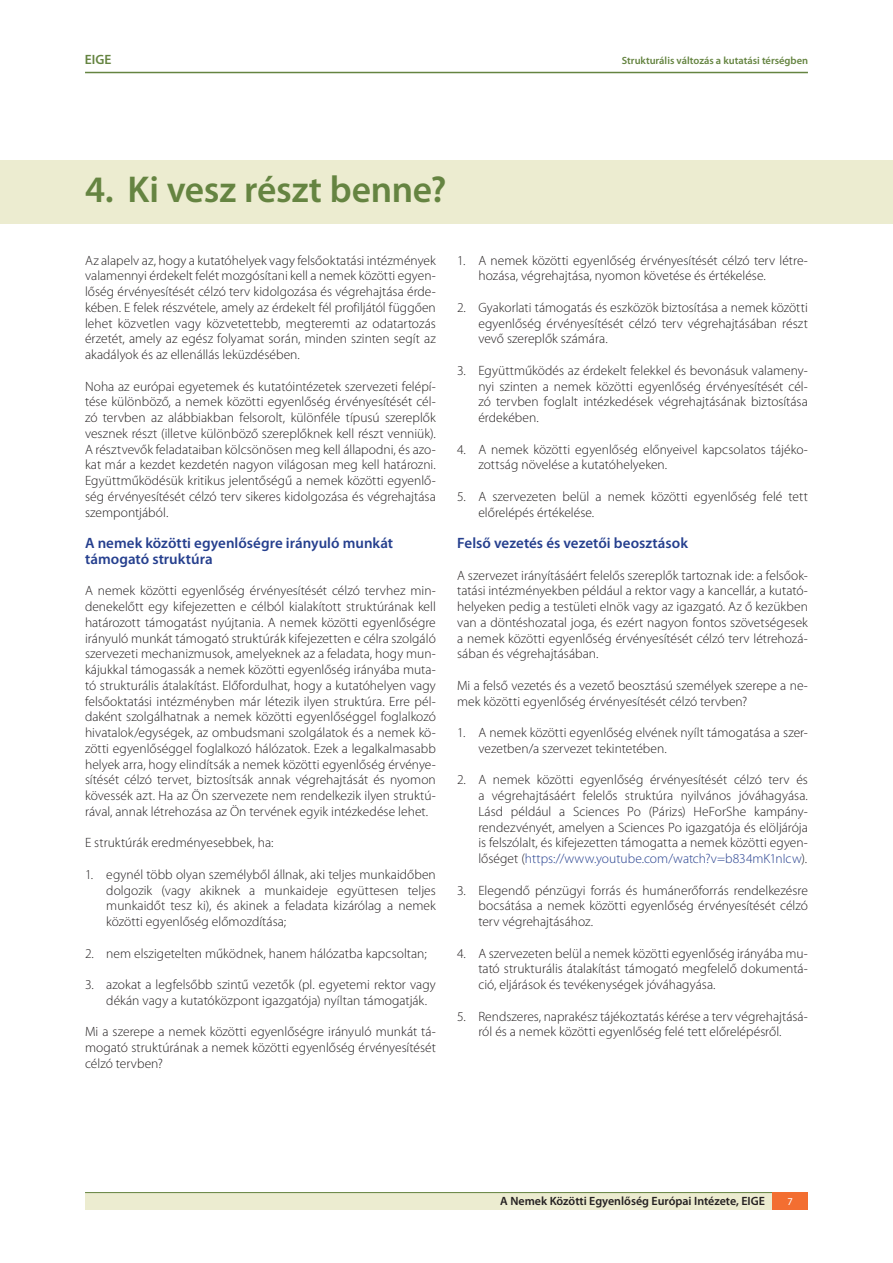
<style>
.page{position:relative;width:893px;height:1263px;background:#fff}
.page>*{position:absolute;margin:0;border:0;box-sizing:border-box;transform-origin:0 0}
.Title_1_Right{font:600 37.5px "Myriad Pro";letter-spacing:-.01em;color:#658441}
.title_4_next{font:600 15px/15.8px "Myriad Pro";color:#253f8e}
.Body_text{font:300 13.5px/15.8px "Myriad Pro";color:#231f20;text-align:justify}
.text_bullet_1{font:300 13.5px/15.8px "Myriad Pro";color:#231f20;text-align:justify}
.t1{font:600 13.5px "Myriad Pro";color:#658441}
.t2{font:600 12px "Myriad Pro";color:#231f20}
.t3{font:600 10.5px "Myriad Pro";color:#658441}
.t4{font:10.5px "Myriad Pro";color:#fff}
.s1{color:#253f8e}
</style>
<div class="page">
<hr style="left:85px;top:72px;width:723px;height:1px;background:#658441">
<div style="left:85px;top:1192px;width:695px;height:18px;background:#ececd0"></div>
<hr style="left:85px;top:1192px;width:688px;height:1px;background:#658441">
<div style="left:772px;top:1192px;width:36px;height:18px;background:#f36e31"></div>
<div style="left:0;top:161px;width:893px;height:63px;background:#ececd0"></div>
<p class="t1" style="left:85px;top:52px;width:28px">EIGE</p>
<p class="t3" style="left:622px;top:54px;width:188px">Strukturális változás a kutatási térségben</p>
<p class="Title_1_Right" style="left:85px;top:168px;width:363px">4. Ki vesz részt benne?</p>
<p class="Body_text" style="left:85px;top:252px;width:352px">Az alapelv az, hogy a kutatóhelyek vagy felsőoktatási intézmények valamennyi érdekelt felét mozgósítani kell a nemek közötti egyen&shy;lőség érvényesítését célzó terv kidolgozása és végrehajtása érde&shy;kében. E felek részvétele, amely az érdekelt fél profiljától függően lehet közvetlen vagy közvetettebb, megteremti az odatartozás érzetét, amely az egész folyamat során, minden szinten segít az akadályok és az ellenállás leküzdésében.</p>
<p class="Body_text" style="left:85px;top:378px;width:352px">Noha az európai egyetemek és kutatóintézetek szervezeti felépí&shy;tése különböző, a nemek közötti egyenlőség érvényesítését cél&shy;zó tervben az alábbiakban felsorolt, különféle típusú szereplők vesznek részt (illetve különböző szereplőknek kell részt venniük).<br>A résztvevők feladataiban kölcsönösen meg kell állapodni, és azo&shy;kat már a kezdet kezdetén nagyon világosan meg kell határozni.<br>Együttműködésük kritikus jelentőségű a nemek közötti egyenlő&shy;ség érvényesítését célzó terv sikeres kidolgozása és végrehajtása szempontjából.</p>
<p class="title_4_next" style="left:85px;top:535px;width:310px">A nemek közötti egyenlőségre irányuló munkát támogató struktúra</p>
<p class="Body_text" style="left:85px;top:583px;width:352px">A nemek közötti egyenlőség érvényesítését célzó tervhez min&shy;denekelőtt egy kifejezetten e célból kialakított struktúrának kell határozott támogatást nyújtania. A nemek közötti egyenlőségre irányuló munkát támogató struktúrák kifejezetten e célra szolgáló szervezeti mechanizmusok, amelyeknek az a feladata, hogy mun&shy;kájukkal támogassák a nemek közötti egyenlőség irányába muta&shy;tó strukturális átalakítást. Előfordulhat, hogy a kutatóhelyen vagy felsőoktatási intézményben már létezik ilyen struktúra. Erre pél&shy;daként szolgálhatnak a nemek közötti egyenlőséggel foglalkozó hivatalok/egységek, az ombudsmani szolgálatok és a nemek kö&shy;zötti egyenlőséggel foglalkozó hálózatok. Ezek a legalkalmasabb helyek arra, hogy elindítsák a nemek közötti egyenlőség érvénye&shy;sítését célzó tervet, biztosítsák annak végrehajtását és nyomon kövessék azt. Ha az Ön szervezete nem rendelkezik ilyen struktú&shy;rával, annak létrehozása az Ön tervének egyik intézkedése lehet.</p>
<p class="Body_text" style="left:85px;top:835px;width:190px">E struktúrák eredményesebbek, ha:</p>
<p class="text_bullet_1" style="left:106px;top:867px;width:331px;text-indent:-21px">1. egynél több olyan személyből állnak, aki teljes munkaidőben dolgozik (vagy akiknek a munkaideje együttesen teljes munkaidőt tesz ki), és akinek a feladata kizárólag a nemek közötti egyenlőség előmozdítása;</p>
<p class="text_bullet_1" style="left:85px;top:945px;width:343px">2. nem elszigetelten működnek, hanem hálózatba kapcsoltan;</p>
<p class="text_bullet_1" style="left:106px;top:977px;width:331px;text-indent:-21px">3. azokat a legfelsőbb szintű vezetők (pl. egyetemi rektor vagy dékán vagy a kutatóközpont igazgatója) nyíltan támogatják.</p>
<p class="Body_text" style="left:85px;top:1024px;width:352px">Mi a szerepe a nemek közötti egyenlőségre irányuló munkát tá&shy;mogató struktúrának a nemek közötti egyenlőség érvényesítését célzó tervben?</p>
<p class="text_bullet_1" style="left:478px;top:252px;width:331px;text-indent:-21px">1. A nemek közötti egyenlőség érvényesítését célzó terv létre&shy;hozása, végrehajtása, nyomon követése és értékelése.</p>
<p class="text_bullet_1" style="left:478px;top:300px;width:331px;text-indent:-21px">2. Gyakorlati támogatás és eszközök biztosítása a nemek közötti egyenlőség érvényesítését célzó terv végrehajtásában részt vevő szereplők számára.</p>
<p class="text_bullet_1" style="left:478px;top:363px;width:331px;text-indent:-21px">3. Együttműködés az érdekelt felekkel és bevonásuk valamen - nyi szinten a nemek közötti egyenlőség érvényesítését cél&shy;zó tervben foglalt intézkedések végrehajtásának biztosítása érdekében.</p>
<p class="text_bullet_1" style="left:478px;top:441px;width:331px;text-indent:-21px">4. A nemek közötti egyenlőség előnyeivel kapcsolatos tájéko&shy;zottság növelése a kutatóhelyeken.</p>
<p class="text_bullet_1" style="left:478px;top:489px;width:331px;text-indent:-21px">5. A szervezeten belül a nemek közötti egyenlőség felé tett előrelépés értékelése.</p>
<p class="title_4_next" style="left:457px;top:535px;width:232px">Felső vezetés és vezetői beosztások</p>
<p class="Body_text" style="left:457px;top:567px;width:352px">A szervezet irányításáért felelős szereplők tartoznak ide: a felsőok&shy;tatási intézményekben például a rektor vagy a kancellár, a kutató&shy;helyeken pedig a testületi elnök vagy az igazgató. Az ő kezükben van a döntéshozatal joga, és ezért nagyon fontos szövetségesek a nemek közötti egyenlőség érvényesítését célzó terv létrehozá&shy;sában és végrehajtásában.</p>
<p class="Body_text" style="left:457px;top:678px;width:352px">Mi a felső vezetés és a vezető beosztású személyek szerepe a ne&shy;mek közötti egyenlőség érvényesítését célzó tervben?</p>
<p class="text_bullet_1" style="left:478px;top:725px;width:331px;text-indent:-21px">1. A nemek közötti egyenlőség elvének nyílt támogatása a szer&shy;vezetben/a szervezet tekintetében.</p>
<p class="text_bullet_1" style="left:478px;top:772px;width:331px;text-indent:-21px">2. A nemek közötti egyenlőség érvényesítését célzó terv és a végrehajtásáért felelős struktúra nyilvános jóváhagyása.<br>Lásd például a Sciences Po (Párizs) HeForShe kampány&shy;rendezvényét, amelyen a Sciences Po igazgatója és elöljárója is felszólalt, és kifejezetten támogatta a nemek közötti egyen&shy;lőséget (<span class="s1">https://www.youtube.com/watch?v=b834mK1nIcw</span>).</p>
<p class="text_bullet_1" style="left:478px;top:882px;width:331px;text-indent:-21px">3. Elegendő pénzügyi forrás és humánerőforrás rendelkezésre bocsátása a nemek közötti egyenlőség érvényesítését célzó terv végrehajtásához.</p>
<p class="text_bullet_1" style="left:478px;top:945px;width:331px;text-indent:-21px">4. A szervezeten belül a nemek közötti egyenlőség irányába mu&shy;tató strukturális átalakítást támogató megfelelő dokumentá&shy;ció, eljárások és tevékenységek jóváhagyása.</p>
<p class="text_bullet_1" style="left:457px;top:1008px;width:352px;text-align:center">5. Rendszeres, naprakész tájékoztatás kérése a terv végrehajtásá&shy;ról és a nemek közötti egyenlőség felé tett előrelépésről.</p>
<p class="t2" style="left:500px;top:1194px;width:266px">A Nemek Közötti Egyenlőség Európai Intézete, EIGE</p>
<p class="t4" style="left:787px;top:1195px;width:7px">7</p>
</div>
